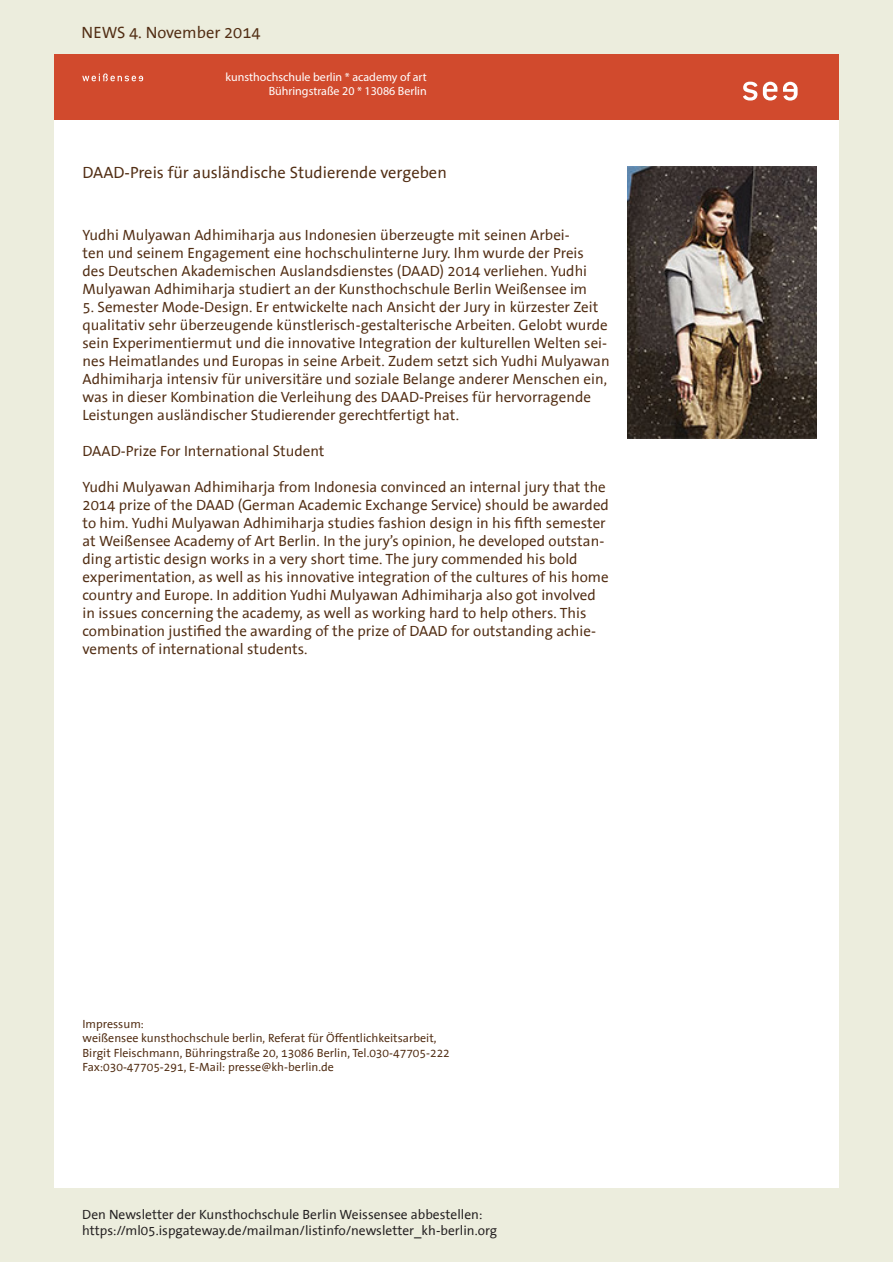
<style>
.page{position:relative;width:893px;height:1263px;background:#fff}
.page>*{position:absolute;margin:0;border:0;box-sizing:border-box;transform-origin:0 0}
.Kopfzeile-News{font:16.5px "The Sans Office";color:#512d13}
.Fließtext{font:15px/18px "The Sans Office";color:#512d13}
.t1{font:13.5px/16.2px "The Sans Office";color:#231f20}
.Impressum{font:12px "The Sans Office";color:#512d13}
.t2{font:12px/14.4px "Myriad Pro";color:#fff;text-align:right}
</style>
<div class="page">
<div style="left:0;top:0;width:893px;height:1262px;background:#eceddd"></div>
<div style="left:54px;top:54px;width:785px;height:1134px;background:#fff"></div>
<div style="left:54px;top:54px;width:785px;height:66px;background:#d14a2d"></div>
<svg style="left:743px;top:82px;width:14px;height:19px"></svg>
<svg style="left:763px;top:82px;width:14px;height:19px"></svg>
<svg style="left:783px;top:82px;width:15px;height:19px"></svg>
<svg style="left:82px;top:73px;width:61px;height:8px"></svg>
<img style="left:627px;top:166px;width:189px;height:272px">
<p class="Kopfzeile-News" style="left:82px;top:24px;width:180px">NEWS 4. November 2014</p>
<p class="t2" style="left:225px;top:70px;width:203px">kunsthochschule berlin * academy of art<br>Bühringstraße 20 * 13086 Berlin</p>
<p class="Kopfzeile-News" style="left:82px;top:164px;width:366px">DAAD-Preis für ausländische Studierende vergeben</p>
<p class="Fließtext" style="left:82px;top:226px;width:506px">Yudhi Mulyawan Adhimiharja aus Indonesien überzeugte mit seinen Arbei&shy;ten und seinem Engagement eine hochschulinterne Jury. Ihm wurde der Preis des Deutschen Akademischen Auslandsdienstes (DAAD) 2014 verliehen. Yudhi Mulyawan Adhimiharja studiert an der Kunsthochschule Berlin Weißensee im</p>
<p class="Fließtext" style="left:82px;top:298px;width:529px">5. Semester Mode-Design. Er entwickelte nach Ansicht der Jury in kürzester Zeit qualitativ sehr überzeugende künstlerisch-gestalterische Arbeiten. Gelobt wurde sein Experimentiermut und die innovative Integration der kulturellen Welten sei&shy;nes Heimatlandes und Europas in seine Arbeit. Zudem setzt sich Yudhi Mulyawan Adhimiharja intensiv für universitäre und soziale Belange anderer Menschen ein, was in dieser Kombination die Verleihung des DAAD-Preises für hervorragende Leistungen ausländischer Studierender gerechtfertigt hat.</p>
<p class="Fließtext" style="left:82px;top:442px;width:243px">DAAD-Prize For International Student</p>
<p class="Fließtext" style="left:82px;top:478px;width:528px">Yudhi Mulyawan Adhimiharja from Indonesia convinced an internal jury that the 2014 prize of the DAAD (German Academic Exchange Service) should be awarded to him. Yudhi Mulyawan Adhimiharja studies fashion design in his fifth semester at Weißensee Academy of Art Berlin. In the jury’s opinion, he developed outstan&shy;ding artistic design works in a very short time. The jury commended his bold experimentation, as well as his innovative integration of the cultures of his home country and Europe. In addition Yudhi Mulyawan Adhimiharja also got involved in issues concerning the academy, as well as working hard to help others. This combination justified the awarding of the prize of DAAD for outstanding achie&shy;vements of international students.</p>
<p class="Impressum" style="left:82px;top:1018px;width:63px">Impressum:</p>
<p class="Impressum" style="left:82px;top:1032px;width:355px">weißensee kunsthochschule berlin, Referat für Öffentlichkeitsarbeit,</p>
<p class="Impressum" style="left:82px;top:1047px;width:369px">Birgit Fleischmann, Bühringstraße 20, 13086 Berlin, Tel.030-47705-222</p>
<p class="Impressum" style="left:82px;top:1061px;width:253px">Fax:030-47705-291, E-Mail: presse@kh-berlin.de</p>
<p class="t1" style="left:82px;top:1207px;width:416px">Den Newsletter der Kunsthochschule Berlin Weissensee abbestellen: https://ml05.ispgateway.de/mailman/listinfo/newsletter_kh-berlin.org</p>
</div>
